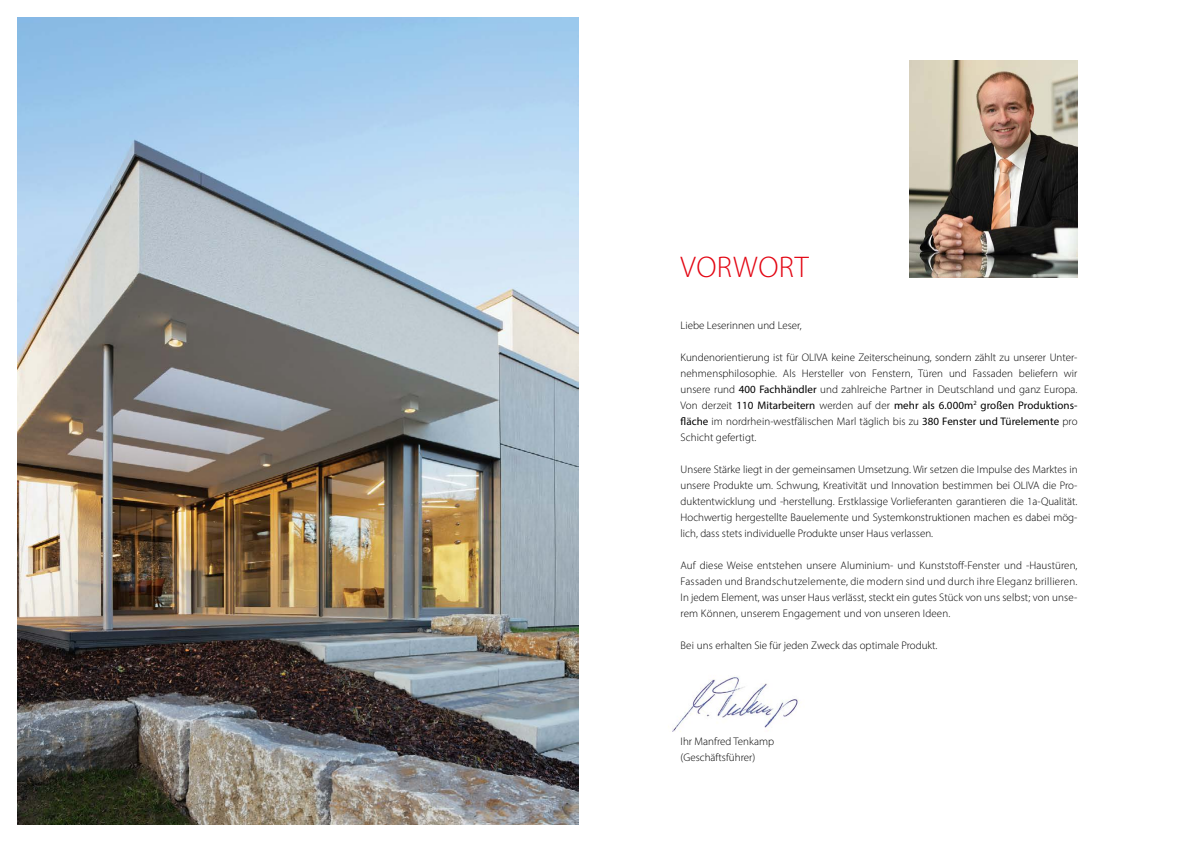
<style>
.page{position:relative;width:1191px;height:842px;background:#fff}
.page>*{position:absolute;margin:0;border:0;box-sizing:border-box;transform-origin:0 0}
.t1{font:30px "Myriad Variable Concept";letter-spacing:.185em;color:#e30613}
.t2{font:11px/16px "Myriad Variable Concept";letter-spacing:.155em;color:#000}
.t3{font:11px/16px "Myriad Variable Concept";letter-spacing:.13em;color:#000}
</style>
<div class="page">
<img style="left:909px;top:61px;width:168px;height:217px">
<img style="left:668px;top:675px;width:131px;height:57px">
<img style="left:17px;top:17px;width:561px;height:808px">
<h1 class="t1" style="left:680px;top:249px;width:126px">VORWORT</h1>
<p class="t2" style="left:680px;top:317px;width:123px">Liebe Leserinnen und Leser,</p>
<p class="t2" style="left:680px;top:349px;width:398px">Kundenorientierung ist für OLIVA keine Zeiterscheinung, sondern zählt zu unserer Unter&shy;nehmensphilosophie. Als Hersteller von Fenstern, Türen und Fassaden beliefern wir unsere rund 400 Fachhändler und zahlreiche Partner in Deutschland und ganz Europa.<br>Von derzeit 110 Mitarbeitern werden auf der mehr als 6.000m <sup>2</sup> großen Produktions&shy;fläche im nordrhein-westfälischen Marl täglich bis zu 380 Fenster und Türelemente pro Schicht gefertigt.</p>
<p class="t3" style="left:680px;top:461px;width:398px">Unsere Stärke liegt in der gemeinsamen Umsetzung. Wir setzen die Impulse des Marktes in unsere Produkte um. Schwung, Kreativität und Innovation bestimmen bei OLIVA die Pro&shy;duktentwicklung und -herstellung. Erstklassige Vorlieferanten garantieren die 1a-Q ualität.<br>Hochwertig hergestellte Bauelemente und Systemkonstruktionen machen es dabei mög&shy;lich, dass stets individuelle Produkte unser Haus verlassen.</p>
<p class="t2" style="left:680px;top:557px;width:398px;text-align:justify">Auf diese Weise entstehen unsere Aluminium- und Kunststoff-Fenster und -Haustüren, Fassaden und Brandschutzelemente, die modern sind und durch ihre Eleganz brillieren.<br>In jedem Element, was unser Haus verlässt, steckt ein gutes Stück von uns selbst; von unse&shy;rem Können, unserem Engagement und von unseren Ideen.</p>
<p class="t2" style="left:680px;top:637px;width:258px">Bei uns erhalten Sie für jeden Zweck das optimale Produkt.</p>
<p class="t2" style="left:680px;top:733px;width:93px">Ihr Manfred Tenkamp (Geschäftsführer)</p>
</div>
